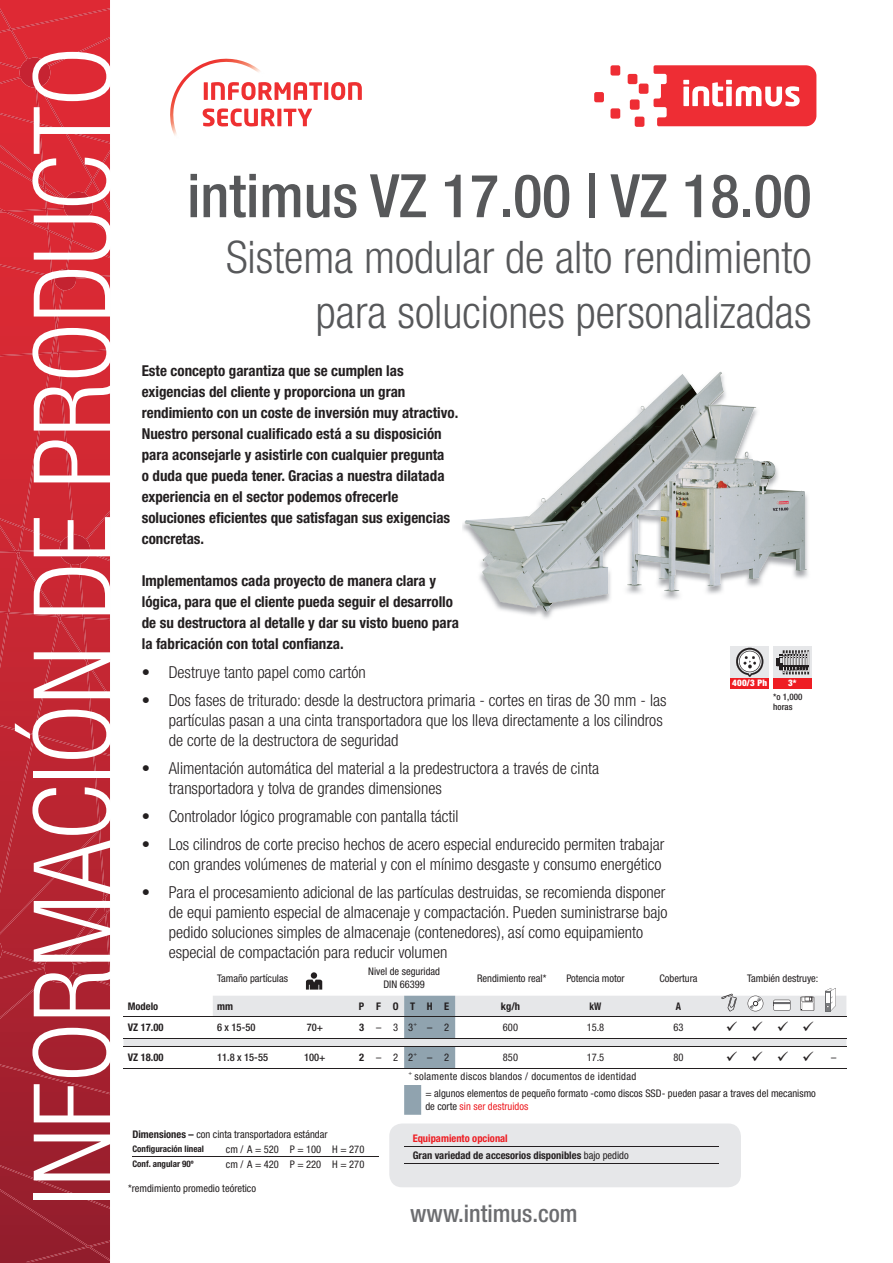
<style>
.page{position:relative;width:893px;height:1263px;background:#fff}
.page>*{position:absolute;margin:0;border:0;box-sizing:border-box;transform-origin:0 0}
.t1{font:300 condensed 108px "Helvetica Neue LT Std";color:#fff}
.t2{font:500 condensed 60px "Helvetica Neue LT Std";color:#57585a}
.t3{font:300 condensed 45px/55.5px "Helvetica Neue LT Std";color:#57585a;text-align:right}
.t4{font:500 condensed 24px "Helvetica Neue LT Std";color:#6c6d70}
.t5{font:300 condensed 16.5px/19.8px "Helvetica Neue LT Std";color:#231f20}
.t6{font:700 condensed 15px/21px "Helvetica Neue LT Std";color:#231f20}
.t7{font:15px "Wingdings";color:#231f20}
.t8{font:condensed 10.5px/12.6px "Helvetica Neue LT Std";color:#231f20;text-align:center}
.t9{font:700 condensed 10.5px/17.1px "Helvetica Neue LT Std";color:#231f20}
.t10{font:500 condensed 10.5px "Helvetica Neue LT Std";color:#231f20}
.t11{font:condensed 10.5px "Helvetica Neue LT Std";color:#ee1d23}
.t12{font:700 condensed 10.5px "Helvetica Neue LT Std";color:#231f20;scale:.9 1}
.t13{font:700 condensed 9px "Helvetica Neue LT Std";color:#231f20}
.t14{font:500 condensed 9px/10.8px "Helvetica Neue LT Std";color:#231f20}
.t15{font:900 condensed 9px "Helvetica Neue LT Std";color:#fff}
.t16{font:condensed 6.15px "Helvetica Neue LT Std";color:#231f20}
.s1{font-weight:700}
.s2{color:#231f20}
.s3{color:#ee1d23}
.s4{font-weight:400}
</style>
<div class="page">
<div style="left:610px;top:65px;width:10px;height:11px;background:#ee2d34;border-radius:2px"></div>
<div style="left:610px;top:108px;width:10px;height:11px;background:#ee2d34;border-radius:2px"></div>
<div style="left:594px;top:92px;width:10px;height:10px;background:#ee2d34;border-radius:2px"></div>
<div style="left:630px;top:99px;width:10px;height:11px;background:#ee2d34;border-radius:2px"></div>
<div style="left:635px;top:117px;width:9px;height:10px;background:#ee2d34;border-radius:2px"></div>
<div style="left:639px;top:84px;width:9px;height:10px;background:#ee2d34;border-radius:2px"></div>
<div style="left:628px;top:74px;width:9px;height:10px;background:#ee2d34;border-radius:2px"></div>
<svg style="left:653px;top:65px;width:163px;height:61px"></svg>
<svg style="left:266px;top:82px;width:56px;height:18px"></svg>
<svg style="left:324px;top:82px;width:4px;height:18px"></svg>
<svg style="left:331px;top:82px;width:31px;height:18px"></svg>
<svg style="left:266px;top:108px;width:9px;height:18px"></svg>
<svg style="left:277px;top:109px;width:4px;height:17px"></svg>
<svg style="left:284px;top:109px;width:28px;height:17px"></svg>
<img style="left:170px;top:59px;width:96px;height:77px">
<img style="left:465px;top:373px;width:342px;height:239px">
<div style="left:731px;top:646px;width:38px;height:32px;background:#e6e7e9"></div>
<div style="left:731px;top:678px;width:38px;height:11px;background:#ee1d23"></div>
<svg style="left:736px;top:648px;width:27px;height:29px"></svg>
<svg style="left:773px;top:646px;width:38px;height:32px"></svg>
<div style="left:773px;top:678px;width:38px;height:11px;background:#ee1d23"></div>
<svg style="left:777px;top:650px;width:32px;height:24px"></svg>
<svg style="left:0;top:0;width:110px;height:1263px;background:#9f202e"></svg>
<svg style="left:0;top:8px;width:110px;height:1011px;background:#ca2935"></svg>
<div style="left:389px;top:1123px;width:352px;height:64px;background:#e6e7e9;border-radius:13px"></div>
<hr style="left:468px;top:1147px;width:85px;height:1px;background:#231f20">
<hr style="left:553px;top:1147px;width:85px;height:1px;background:#231f20">
<hr style="left:638px;top:1147px;width:81px;height:1px;background:#231f20">
<hr style="left:468px;top:1164px;width:85px;height:1px;background:#231f20">
<hr style="left:553px;top:1164px;width:85px;height:1px;background:#231f20">
<hr style="left:638px;top:1164px;width:81px;height:1px;background:#231f20">
<svg style="left:124px;top:979px;width:722px;height:136px"></svg>
<div style="left:311px;top:972px;width:6px;height:7px;background:#231f20;border-radius:50%"></div>
<hr style="left:132px;top:1156px;width:94px;height:1px;background:#231f20">
<svg style="left:226px;top:1156px;width:21px;height:1px"></svg>
<hr style="left:247px;top:1156px;width:43px;height:1px;background:#231f20">
<hr style="left:290px;top:1156px;width:42px;height:1px;background:#231f20">
<hr style="left:332px;top:1156px;width:47px;height:1px;background:#231f20">
<h1 class="t1" style="left:11px;top:1206px;width:1161px;rotate:-90deg">INFORMACIÓN DE PRODUCTO</h1>
<h2 class="t2" style="left:187px;top:160px;width:626px">intimus VZ 17.00 | VZ 18.00</h2>
<h3 class="t3" style="left:226px;top:229px;width:587px">Sistema modular de alto rendimiento para soluciones personalizadas</h3>
<p class="t6" style="left:142px;top:360px;width:318px">Este concepto garantiza que se cumplen las exigencias del cliente y proporciona un gran rendimiento con un coste de inversión muy atractivo.<br>Nuestro personal cualificado está a su disposición para aconsejarle y asistirle con cualquier pregunta<br>o duda que pueda tener. Gracias a nuestra dilatada experiencia en el sector podemos ofrecerle soluciones eficientes que satisfagan sus exigencias concretas.</p>
<p class="t6" style="left:142px;top:570px;width:319px">Implementamos cada proyecto de manera clara y lógica, para que el cliente pueda seguir el desarrollo de su destructora al detalle y dar su visto bueno para la fabricación con total confianza.</p>
<p class="t5" style="left:142px;top:662px;width:226px">• Destruye tanto papel como cartón</p>
<p class="t5" style="left:169px;top:690px;width:499px;text-indent:-27px">• Dos fases de triturado: desde la destructora primaria - cortes en tiras de 30 mm - las partículas pasan a una cinta transportadora que los lleva directamente a los cilindros de corte de la destructora de seguridad</p>
<p class="t5" style="left:169px;top:758px;width:432px;text-indent:-27px">• Alimentación automática del material a la predestructora a través de cinta transportadora y tolva de grandes dimensiones</p>
<p class="t5" style="left:142px;top:806px;width:318px">• Controlador lógico programable con pantalla táctil</p>
<p class="t5" style="left:142px;top:834px;width:524px;text-align:right">• Los cilindros de corte preciso hechos de acero especial endurecido permiten trabajar con grandes volúmenes de material y con el mínimo desgaste y consumo energético</p>
<p class="t5" style="left:169px;top:883px;width:500px;text-indent:-27px">• Para el procesamiento adicional de las partículas destruidas, se recomienda disponer de equi pamiento especial de almacenaje y compactación. Pueden suministrarse bajo pedido soluciones simples de almacenaje (contenedores), así como equipamiento especial de compactación para reducir volumen</p>
<p class="t8" style="left:217px;top:971px;width:72px">Tamaño partículas</p>
<p class="t8" style="left:368px;top:965px;width:73px">Nivel de seguridad<br>DIN 66399</p>
<p class="t8" style="left:477px;top:971px;width:71px">Rendimiento real*</p>
<p class="t8" style="left:566px;top:971px;width:60px">Potencia motor</p>
<p class="t8" style="left:659px;top:971px;width:40px">Cobertura</p>
<p class="t8" style="left:747px;top:971px;width:73px">También destruye:</p>
<p class="t9" style="left:128px;top:997px;width:32px">Modelo</p>
<p class="t9" style="left:217px;top:997px;width:17px">mm</p>
<p class="t9" style="left:359px;top:997px;width:92px">PFOTHE</p>
<p class="t9" style="left:501px;top:997px;width:21px">kg/h</p>
<p class="t12" style="left:590px;top:1000px;width:15px">kW</p>
<p class="t12" style="left:676px;top:1000px;width:7px">A</p>
<p class="t9" style="left:128px;top:1019px;width:37px">VZ 17.00</p>
<p class="t10" style="left:217px;top:1021px;width:40px">6 x 15-50</p>
<p class="t10" style="left:307px;top:1021px;width:18px">70+</p>
<p class="t8" style="left:359px;top:1021px;width:56px"><span class="s1">3</span>–33</p>
<p class="t16" style="left:413px;top:1020px;width:5px">+</p>
<p class="t8" style="left:427px;top:1021px;width:24px">– 2</p>
<p class="t8" style="left:503px;top:1021px;width:17px">600</p>
<p class="t8" style="left:587px;top:1021px;width:19px">15.8</p>
<p class="t8" style="left:673px;top:1021px;width:12px">63</p>
<p class="t7" style="left:726px;top:1020px;width:90px">✓✓✓✓</p>
<p class="t9" style="left:128px;top:1049px;width:37px">VZ 18.00</p>
<p class="t10" style="left:217px;top:1051px;width:53px">11.8 x 15-55</p>
<p class="t10" style="left:304px;top:1051px;width:23px">100+</p>
<p class="t8" style="left:359px;top:1051px;width:56px"><span class="s1">2</span>–22</p>
<p class="t16" style="left:413px;top:1050px;width:5px">+</p>
<p class="t8" style="left:427px;top:1051px;width:24px">– 2</p>
<p class="t8" style="left:503px;top:1051px;width:17px">850</p>
<p class="t8" style="left:587px;top:1051px;width:19px">17.5</p>
<p class="t8" style="left:673px;top:1051px;width:12px">80</p>
<p class="t8" style="left:726px;top:1051px;width:112px">✓✓✓✓ –</p>
<p class="t16" style="left:408px;top:1069px;width:5px">+</p>
<p class="t8" style="left:425px;top:1068px;width:392px;line-height:17px;text-align:left;text-indent:-11px">solamente discos blandos / documentos de identidad<br>= algunos elementos de pequeño formato -como discos SSD- pueden pasar a traves del mecanismo</p>
<p class="t11" style="left:425px;top:1100px;width:104px"><span class="s2">de corte</span> sin ser destruidos</p>
<p class="t9" style="left:413px;top:1129px;width:218px"><span class="s3">Equipamiento opcional<br></span>Gran variedad de accesorios disponibles <span class="s4">bajo pedido</span></p>
<p class="t15" style="left:732px;top:677px;width:36px">400/3 Ph</p>
<p class="t15" style="left:788px;top:677px;width:10px">3*</p>
<p class="t14" style="left:773px;top:691px;width:31px">*o 1,000 horas</p>
<p class="t8" style="left:132px;top:1128px;width:197px"><span class="s1">Dimensiones –</span> con cinta transportadora estándar</p>
<p class="t13" style="left:132px;top:1144px;width:73px">Configuración lineal</p>
<p class="t8" style="left:226px;top:1143px;width:140px">cm / A = 520 P = 100 H = 270</p>
<p class="t13" style="left:132px;top:1159px;width:63px">Conf. angular 90º</p>
<p class="t8" style="left:226px;top:1158px;width:140px">cm / A = 420 P = 220 H = 270</p>
<p class="t8" style="left:128px;top:1182px;width:130px">*remdimiento promedio teóretico</p>
<h3 class="t4" style="left:410px;top:1199px;width:169px">www.intimus.com</h3>
</div>
